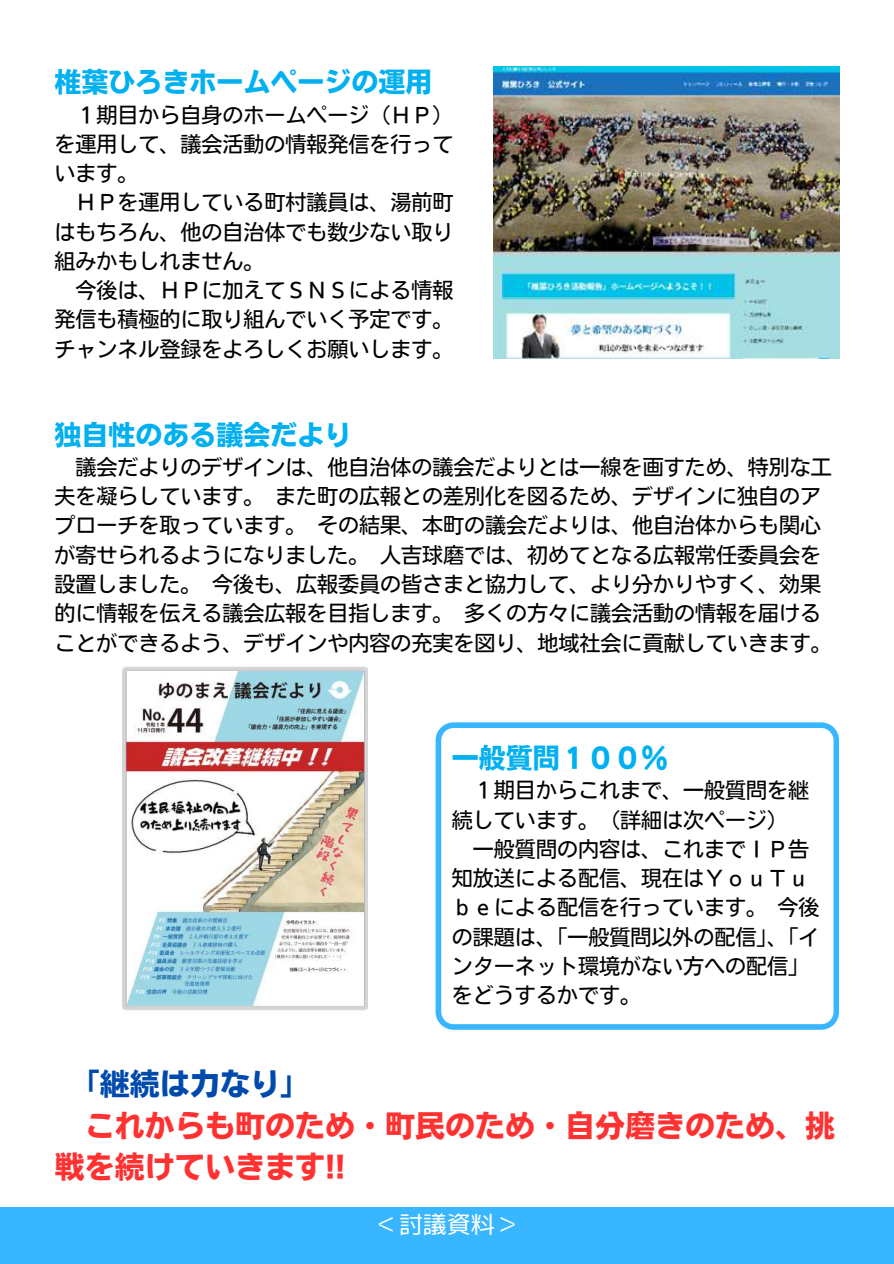
<style>
.page{position:relative;width:894px;height:1264px;background:#fff}
.page>*{position:absolute;margin:0;border:0;box-sizing:border-box;transform-origin:0 0}
.t1{font:30px/41.5px "Nud Motoya Cedar Std W6";color:#ff3131}
.t2{font:30px "Nud Motoya Cedar Std W6";color:#004aad}
.t3{font:27px "Nud Motoya Cedar Std W6";color:#00b0f0}
.t4{font:24px "rounded mplus 1 p regular";color:#fff}
.t5{font:21px/29.2px "Nud Motoya Cedar Std W3";color:#000;text-align:justify}
</style>
<div class="page">
<div style="left:0;top:1206px;width:893px;height:57px;background:#38b6ff"></div>
<img style="left:493px;top:67px;width:345px;height:291px">
<img style="left:123px;top:666px;width:244px;height:345px">
<svg style="left:435px;top:722px;width:403px;height:307px"></svg>
<p class="t3" style="left:54px;top:64px;width:376px">椎葉ひろきホームページの運用</p>
<p class="t5" style="left:54px;top:99px;width:400px;text-indent:21px">１期目から自身のホームページ（ＨＰ）を運用して、議会活動の情報発信を行っています。</p>
<p class="t5" style="left:54px;top:187px;width:400px;text-indent:21px">ＨＰを運用している町村議員は、湯前町はもちろん、他の自治体でも数少ない取り組みかもしれません。</p>
<p class="t5" style="left:54px;top:274px;width:400px;text-indent:21px">今後は、ＨＰに加えてＳＮＳによる情報発信も積極的に取り組んでいく予定です。チャンネル登録をよろしくお願いします。</p>
<p class="t3" style="left:54px;top:416px;width:298px">独自性のある議会だより</p>
<p class="t5" style="left:54px;top:451px;width:778px;text-align:left;text-indent:21px">議会だよりのデザインは、他自治体の議会だよりとは一線を画すため、特別な工夫を凝らしています。また町の広報との差別化を図るため、デザインに独自のアプローチを取っています。その結果、本町の議会だよりは、他自治体からも関心が寄せられるようになりました。人吉球磨では、初めてとなる広報常任委員会を設置しました。今後も、広報委員の皆さまと協力して、より分かりやすく、効果的に情報を伝える議会広報を目指します。多くの方々に議会活動の情報を届けることができるよう、デザインや内容の充実を図り、地域社会に貢献していきます。</p>
<p class="t3" style="left:452px;top:739px;width:217px">一般質問１００％</p>
<p class="t5" style="left:473px;top:774px;width:337px">１期目からこれまで、一般質問を継</p>
<p class="t5" style="left:452px;top:804px;width:337px">続しています。（詳細は次ページ）</p>
<p class="t5" style="left:473px;top:833px;width:337px">一般質問の内容は、これまでＩＰ告</p>
<p class="t5" style="left:452px;top:862px;width:358px">知放送による配信、現在はＹｏｕＴｕ</p>
<p class="t5" style="left:452px;top:891px;width:369px">ｂｅによる配信を行っています。今後</p>
<p class="t5" style="left:452px;top:921px;width:369px">の課題は、「一般質問以外の配信」、「イ</p>
<p class="t5" style="left:452px;top:950px;width:358px">ンターネット環境がない方への配信」</p>
<p class="t5" style="left:452px;top:979px;width:190px">をどうするかです。</p>
<h1 class="t2" style="left:70px;top:1063px;width:241px">「継続は力なり」</h1>
<h1 class="t1" style="left:55px;top:1103px;width:781px;text-indent:30px">これからも町のため・町民のため・自分磨きのため、挑戦を続けていきます!!</h1>
<p class="t4" style="left:374px;top:1207px;width:145px">＜討議資料＞</p>
</div>
